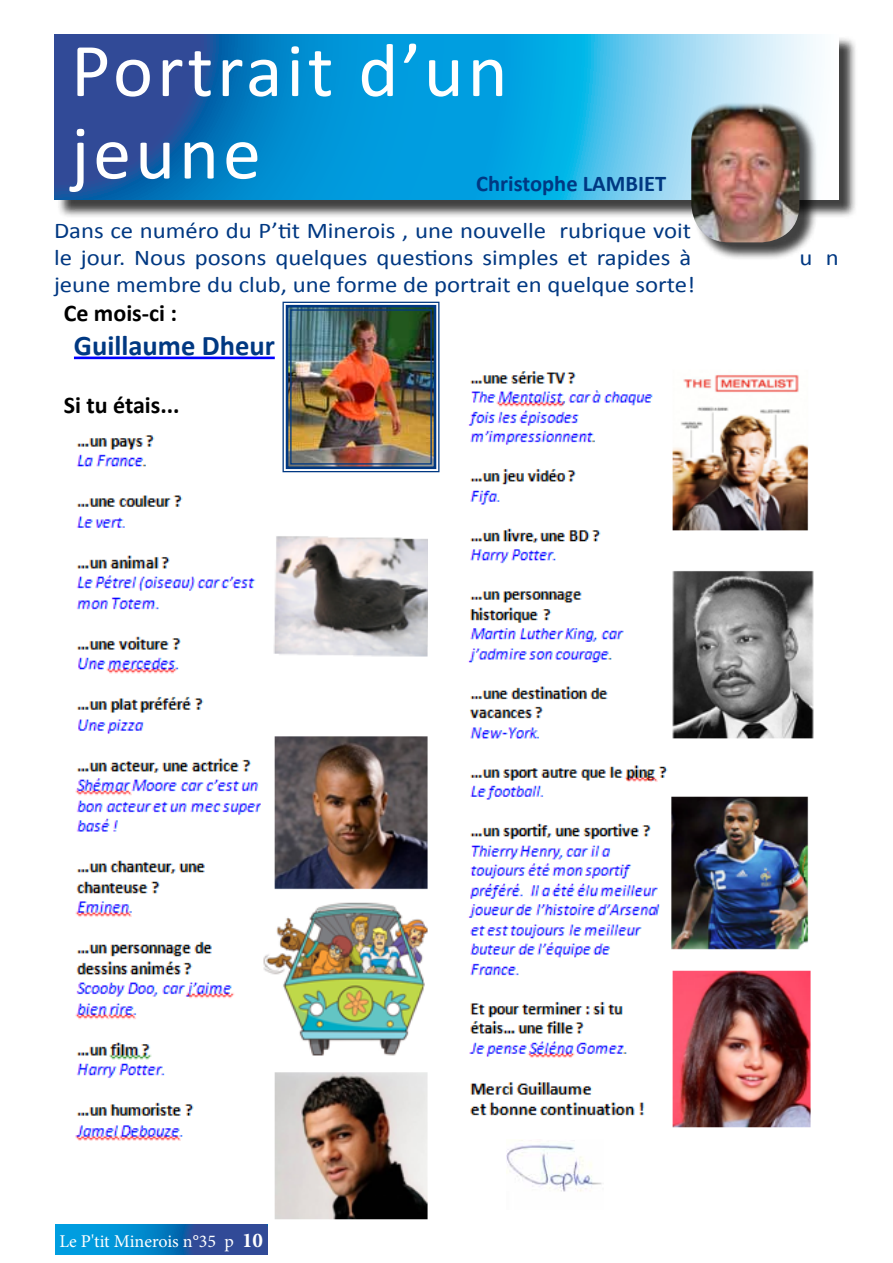
<style>
.page{position:relative;width:893px;height:1263px;background:#fff}
.page>*{position:absolute;margin:0;border:0;box-sizing:border-box;transform-origin:0 0}
.t1{font:76.5px/82.5px "Calibri";letter-spacing:.05em;color:#fff}
.t2{font:700 28.5px "Calibri";color:#003882}
.t3{font:700 24px "Calibri";color:#000}
.t4{font:22.5px/27px "Calibri";color:#003882;scale:1.1 1}
.t5{font:700 22.5px "Calibri";color:#003882}
.t6{font:18px "Minion Pro";letter-spacing:-.005em;color:#fff}
.s1{font-weight:700;font-size:21px}
</style>
<div class="page">
<svg style="left:55px;top:1225px;width:213px;height:29px;background:#1273ba"></svg>
<img style="left:75px;top:435px;width:352px;height:785px">
<div style="left:56px;top:36px;width:802px;height:183px;background:#000;opacity:.75"></div>
<svg style="left:54px;top:34px;width:785px;height:166px;background:#3099d2"></svg>
<div style="left:693px;top:104px;width:125px;height:157px;background:#000;opacity:.75"></div>
<img style="left:691px;top:102px;width:108px;height:140px">
<img style="left:468px;top:371px;width:346px;height:757px">
<img style="left:282px;top:301px;width:158px;height:172px">
<div style="left:286px;top:305px;width:150px;height:164px;border:3px solid #003882"></div>
<div style="left:290px;top:309px;width:142px;height:156px;border:1px solid #003882"></div>
<hr style="left:74px;top:357px;width:201px;height:2px;background:#00f">
<img style="left:506px;top:1140px;width:96px;height:52px">
<h1 class="t1" style="left:71px;top:30px;width:438px">Portrait d’un jeune</h1>
<p class="t5" style="left:476px;top:170px;width:192px">Christophe LAMBIET</p>
<p class="t4" style="left:54px;top:217px;width:581px">Dans ce numéro du P’tit Minerois , une nouvelle rubrique voit le jour. Nous posons quelques questions simples et rapides à</p>
<p class="t4" style="left:54px;top:271px;width:584px">jeune membre du club, une forme de portrait en quelque sorte!</p>
<p class="t3" style="left:64px;top:298px;width:115px">Ce mois-ci :</p>
<p class="t2" style="left:74px;top:328px;width:202px">Guillaume Dheur</p>
<p class="t3" style="left:64px;top:390px;width:117px">Si tu étais...</p>
<p class="t4" style="left:799px;top:244px;width:37px">u n</p>
<p class="t6" style="left:59px;top:1229px;width:205px">Le P'tit Minerois n°35 p <span class="s1">10</span></p>
</div>
